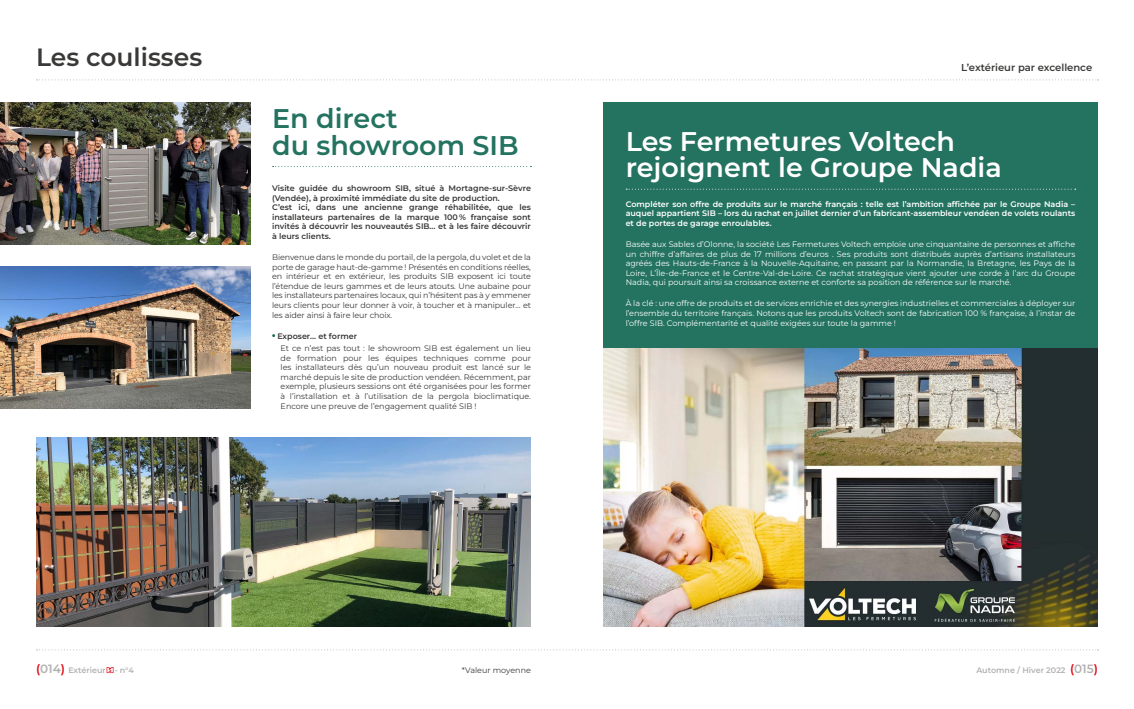
<style>
.page{position:relative;width:1134px;height:709px;background:#fff}
.page>*{position:absolute;margin:0;border:0;box-sizing:border-box;transform-origin:0 0}
.t1{font:600 27px/26.4px "Montserrat";color:#fff}
.t2{font:600 27px/26.4px "Montserrat";color:#247260}
.t3{font:600 25px "Montserrat";color:#3a3938}
.t4{font:600 10px "Montserrat";color:#3a3938}
.t5{font:8px/9.6px "Montserrat";color:#fff;text-align:justify}
.t6{font:8px/9.6px "Montserrat";letter-spacing:-.01em;color:#3a3938;text-align:justify}
.t7{font:600 8px/9.6px "Montserrat";color:#3a3938}
.t8{font:600 8px/9.6px "Montserrat";color:#fff;text-align:justify}
.t9{font:600 8px "Montserrat";color:#b3b2b2}
.s1{font-size:12px;color:#e30b17}
.s2{font-size:12px}
</style>
<div class="page">
<svg style="left:107px;top:667px;width:6px;height:6px"></svg>
<div style="left:603px;top:102px;width:495px;height:246px;background:#247260"></div>
<svg style="left:626px;top:189px;width:450px;height:1px"></svg>
<svg style="left:273px;top:166px;width:258px;height:1px"></svg>
<img style="left:0;top:102px;width:250px;height:142px">
<img style="left:0;top:266px;width:251px;height:142px">
<img style="left:603px;top:348px;width:495px;height:278px">
<img style="left:36px;top:437px;width:495px;height:189px">
<svg style="left:36px;top:649px;width:1062px;height:1px"></svg>
<svg style="left:36px;top:79px;width:1062px;height:1px"></svg>
<h2 class="t3" style="left:36px;top:40px;width:168px">Les coulisses</h2>
<h1 class="t2" style="left:272px;top:105px;width:248px">En direct<br>du showroom SIB</h1>
<p class="t7" style="left:272px;top:183px;width:260px">Visite guidée du showroom SIB, situé à Mortagne-sur-Sèvre (Vendée), à proximité immédiate du site de production.<br>C’est ici, dans une ancienne grange réhabilitée, que les installateurs partenaires de la marque 100 % française sont invités à découvrir les nouveautés SIB… et à les faire découvrir à leurs clients.</p>
<p class="t6" style="left:272px;top:252px;width:260px">Bienvenue dans le monde du portail, de la pergola, du volet et de la porte de garage haut-de-gamme ! Présentés en conditions réelles, en intérieur et en extérieur, les produits SIB exposent ici toute l’étendue de leurs gammes et de leurs atouts. Une aubaine pour les installateurs partenaires locaux, qui n’hésitent pas à y emmener leurs clients pour leur donner à voir, à toucher et à manipuler… et les aider ainsi à faire leur choix.</p>
<p class="t7" style="left:277px;top:331px;width:81px">Exposer… et former</p>
<p class="t6" style="left:281px;top:343px;width:252px">Et ce n’est pas tout : le showroom SIB est également un lieu de formation pour les équipes techniques comme pour les installateurs dès qu’un nouveau produit est lancé sur le marché depuis le site de production vendéen. Récemment, par exemple, plusieurs sessions ont été organisées pour les former à l’installation et à l’utilisation de la pergola bioclimatique.<br>Encore une preuve de l’engagement qualité SIB !</p>
<p class="t4" style="left:961px;top:60px;width:133px">L’extérieur par excellence</p>
<h1 class="t1" style="left:626px;top:127px;width:378px">Les Fermetures Voltech rejoignent le Groupe Nadia</h1>
<p class="t8" style="left:626px;top:199px;width:451px">Compléter son offre de produits sur le marché français : telle est l’ambition affichée par le Groupe Nadia – auquel appartient SIB – lors du rachat en juillet dernier d’un fabricant-assembleur vendéen de volets roulants et de portes de garage enroulables.</p>
<p class="t5" style="left:626px;top:239px;width:451px">Basée aux Sables d’Olonne, la société Les Fermetures Voltech emploie une cinquantaine de personnes et affiche un chiffre d’affaires de plus de 17 millions d’euros . Ses produits sont distribués auprès d’artisans installateurs agréés des Hauts-de-France à la Nouvelle-Aquitaine, en passant par la Normandie, la Bretagne, les Pays de la Loire, L’Île-de-France et le Centre-Val-de-Loire. Ce rachat stratégique vient ajouter une corde à l’arc du Groupe Nadia, qui poursuit ainsi sa croissance externe et conforte sa position de référence sur le marché.</p>
<p class="t5" style="left:626px;top:298px;width:451px">À la clé : une offre de produits et de services enrichie et des synergies industrielles et commerciales à déployer sur l’ensemble du territoire français. Notons que les produits Voltech sont de fabrication 100 % française, à l’instar de l’offre SIB. Complémentarité et qualité exigées sur toute la gamme !</p>
<p class="t9" style="left:36px;top:665px;width:99px"><span class="s1">(</span><span class="s2">014</span><span class="s1">)</span> Extérieur - n°4</p>
<p class="t6" style="left:462px;top:665px;width:70px">*Valeur moyenne</p>
<p class="t9" style="left:976px;top:665px;width:123px">Automne / Hiver 2022 <span class="s1">(</span><span class="s2">015</span><span class="s1">)</span></p>
</div>
